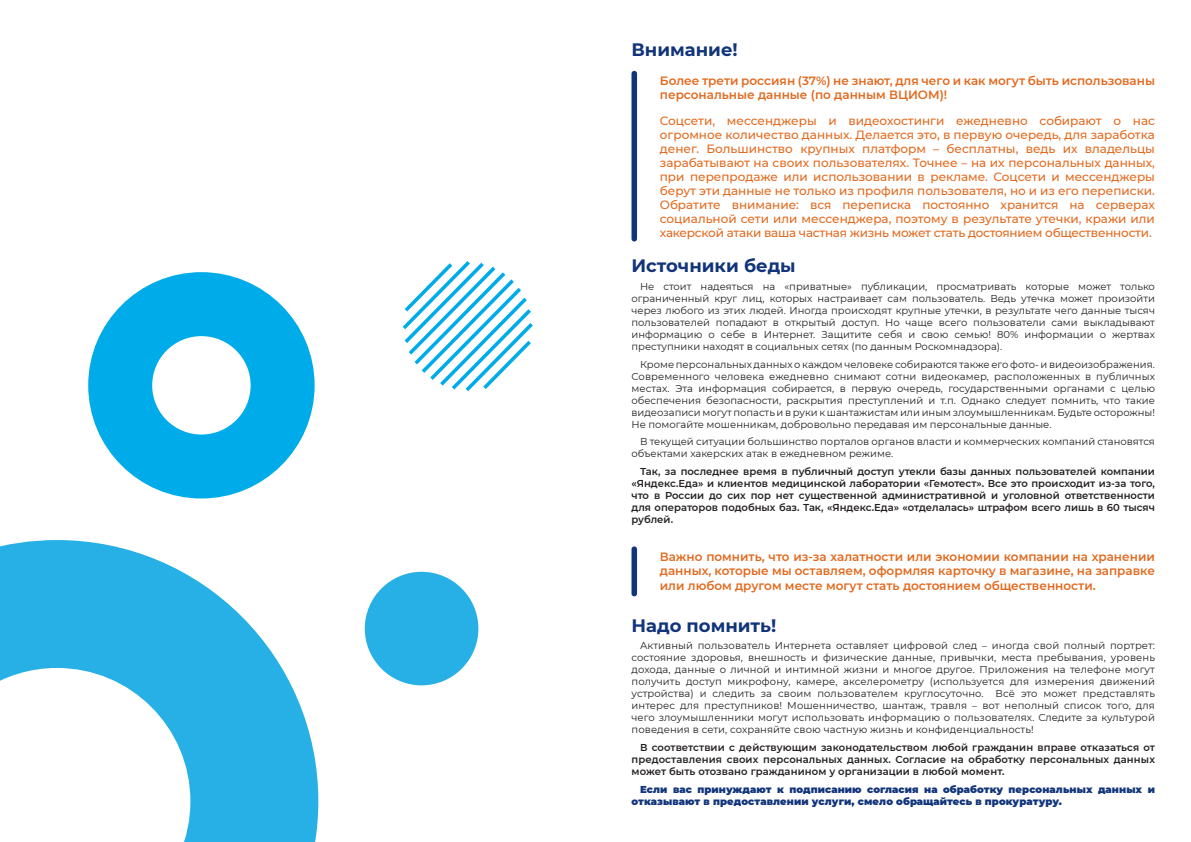
<style>
.page{position:relative;width:1191px;height:842px;background:#fff}
.page>*{position:absolute;margin:0;border:0;box-sizing:border-box;transform-origin:0 0}
.t1{font:700 18px "Montserrat";color:#11347a}
.t2{font:500 12px/14px "Montserrat";letter-spacing:-.02em;color:#e2691e;text-align:justify}
.t3{font:600 12px/14.4px "Montserrat";color:#e2691e}
.t4{font:10px/12px "Montserrat";color:#231f20;text-align:justify}
.t5{font:600 10px/12px "Montserrat";color:#231f20;text-align:justify}
.t6{font:900 10px/12px "Montserrat";letter-spacing:.01em;color:#11347a}
</style>
<div class="page">
<div style="left:631px;top:71px;width:6px;height:171px;background:#11347a;border-radius:3px"></div>
<div style="left:631px;top:546px;width:6px;height:50px;background:#11347a;border-radius:3px"></div>
<svg style="left:0;top:540px;width:318px;height:302px;fill:#26b0e5"></svg>
<svg style="left:88px;top:272px;width:226px;height:226px;fill:#00abe9"></svg>
<div style="left:365px;top:572px;width:113px;height:113px;background:#26b0e5;border-radius:50%"></div>
<svg style="left:402px;top:261px;width:131px;height:131px"></svg>
<h1 class="t1" style="left:631px;top:36px;width:108px">Внимание!</h1>
<p class="t3" style="left:660px;top:73px;width:496px">Более трети россиян (37%) не знают, для чего и как могут быть использованы персональные данные (по данным ВЦИОМ)!</p>
<p class="t2" style="left:660px;top:113px;width:496px">Соцсети, мессенджеры и видеохостинги ежедневно собирают о нас огромное количество данных. Делается это, в первую очередь, для заработка денег. Большинство крупных платформ – бесплатны, ведь их владельцы зарабатывают на своих пользователях. Точнее – на их персональных данных, при перепродаже или использовании в рекламе. Соцсети и мессенджеры берут эти данные не только из профиля пользователя, но и из его переписки.<br>Обратите внимание: вся переписка постоянно хранится на серверах социальной сети или мессенджера, поэтому в результате утечки, кражи или хакерской атаки ваша частная жизнь может стать достоянием общественности.</p>
<h1 class="t1" style="left:631px;top:253px;width:166px">Источники беды</h1>
<p class="t4" style="left:631px;top:280px;width:525px;text-indent:8px">Не стоит надеяться на «приватные» публикации, просматривать которые может только ограниченный круг лиц, которых настраивает сам пользователь. Ведь утечка может произойти через любого из этих людей. Иногда происходят крупные утечки, в результате чего данные тысяч пользователей попадают в открытый доступ. Но чаще всего пользователи сами выкладывают информацию о себе в Интернет. Защитите себя и свою семью! 80% информации о жертвах преступники находят в социальных сетях (по данным Роскомнадзора).</p>
<p class="t4" style="left:631px;top:358px;width:525px;text-indent:8px">Кроме персональных данных о каждом человеке собираются также его фото- и видеоизображения.<br>Современного человека ежедневно снимают сотни видеокамер, расположенных в публичных местах. Эта информация собирается, в первую очередь, государственными органами с целью обеспечения безопасности, раскрытия преступлений и т.п. Однако следует помнить, что такие видеозаписи могут попасть и в руки к шантажистам или иным злоумышленникам. Будьте осторожны!<br>Не помогайте мошенникам, добровольно передавая им персональные данные.</p>
<p class="t4" style="left:631px;top:435px;width:525px;text-indent:8px">В текущей ситуации большинство порталов органов власти и коммерческих компаний становятся объектами хакерских атак в ежедневном режиме.</p>
<p class="t5" style="left:631px;top:465px;width:525px;text-indent:8px">Так, за последнее время в публичный доступ утекли базы данных пользователей компании «Яндекс.Еда» и клиентов медицинской лаборатории «Гемотест». Все это происходит из-за того, что в России до сих пор нет существенной административной и уголовной ответственности для операторов подобных баз. Так, «Яндекс.Еда» «отделалась» штрафом всего лишь в 60 тысяч рублей.</p>
<p class="t3" style="left:660px;top:549px;width:496px;text-align:justify">Важно помнить, что из-за халатности или экономии компании на хранении данных, которые мы оставляем, оформляя карточку в магазине, на заправке или любом другом месте могут стать достоянием общественности.</p>
<h1 class="t1" style="left:631px;top:612px;width:146px">Надо помнить!</h1>
<p class="t4" style="left:631px;top:639px;width:525px;text-indent:8px">Активный пользователь Интернета оставляет цифровой след – иногда свой полный портрет: состояние здоровья, внешность и физические данные, привычки, места пребывания, уровень дохода, данные о личной и интимной жизни и многое другое. Приложения на телефоне могут получить доступ микрофону, камере, акселерометру (используется для измерения движений устройства) и следить за своим пользователем круглосуточно. Всё это может представлять интерес для преступников! Мошенничество, шантаж, травля – вот неполный список того, для чего злоумышленники могут использовать информацию о пользователях. Следите за культурой поведения в сети, сохраняйте свою частную жизнь и конфиденциальность!</p>
<p class="t5" style="left:631px;top:741px;width:525px;text-indent:8px">В соответствии с действующим законодательством любой гражданин вправе отказаться от предоставления своих персональных данных. Согласие на обработку персональных данных может быть отозвано гражданином у организации в любой момент.</p>
<p class="t6" style="left:631px;top:782px;width:525px;text-indent:8px">Если вас принуждают к подписанию согласия на обработку персональных данных и отказывают в предоставлении услуги, смело обращайтесь в прокуратуру.</p>
</div>
